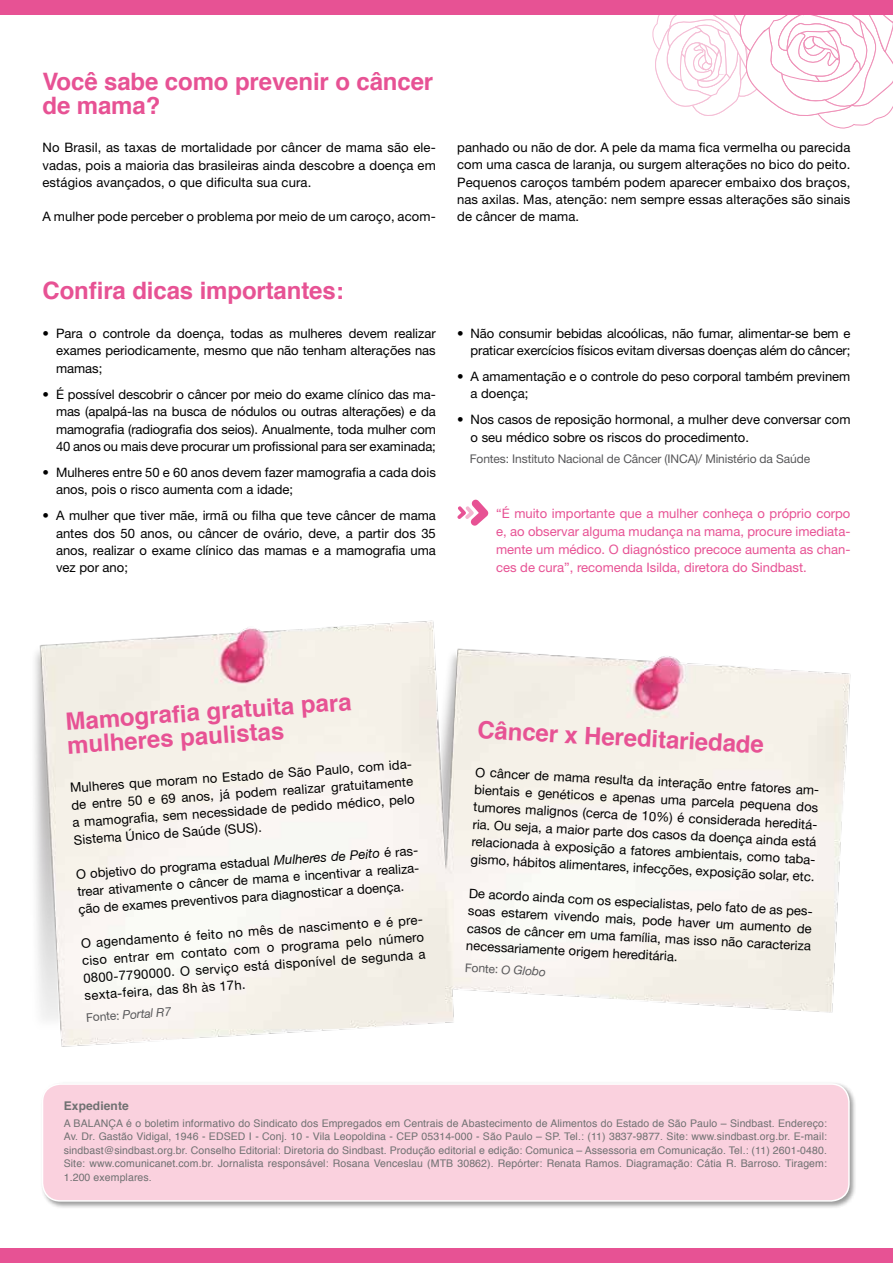
<style>
.page{position:relative;width:893px;height:1263px;background:#fff}
.page>*{position:absolute;margin:0;border:0;box-sizing:border-box;transform-origin:0 0}
.t1{font:700 24px/24px "Helvetica";letter-spacing:-.005em;color:#e75294}
.t2{font:13.05px/17.4px "Helvetica Neue";color:#000;text-align:justify}
.t3{font:13.05px/18px "Helvetica Neue";color:#e75294;text-align:justify}
.t4{font:12px "Helvetica Neue";letter-spacing:-.01em;color:#58585a}
.t5{font:italic 12px "Helvetica Neue";color:#58585a}
.t6{font:700 12px "Helvetica";letter-spacing:.01em;color:#707172}
.t7{font:10.5px/13.5px "Helvetica";letter-spacing:.01em;color:#707172;text-align:justify}
.s1{font-style:italic}
.s2{font-style:normal}
</style>
<div class="page">
<img style="left:34px;top:620px;width:817px;height:427px">
<div style="left:40px;top:1081px;width:817px;height:128px;background:#000;opacity:.4"></div>
<div style="left:43px;top:1084px;width:806px;height:117px;background:#fad1de;border-radius:18px"></div>
<div style="left:42px;top:1083px;width:808px;height:118px;border:2px solid #fff;border-radius:18px"></div>
<svg style="left:651px;top:14px;width:242px;height:115px"></svg>
<div style="left:0;top:0;width:893px;height:14px;background:#e75294"></div>
<div style="left:0;top:1248px;width:893px;height:15px;background:#e75294"></div>
<svg style="left:457px;top:500px;width:31px;height:26px"></svg>
<h1 class="t1" style="left:43px;top:69px;width:392px">Você sabe como prevenir o câncer de mama?</h1>
<p class="t2" style="left:43px;top:139px;width:395px">No Brasil, as taxas de mortalidade por câncer de mama são ele&shy;vadas, pois a maioria das brasileiras ainda descobre a doença em estágios avançados, o que dificulta sua cura.</p>
<p class="t2" style="left:43px;top:208px;width:395px">A mulher pode perceber o problema por meio de um caroço, acom-</p>
<p class="t2" style="left:457px;top:138px;width:395px">panhado ou não de dor. A pele da mama fica vermelha ou parecida com uma casca de laranja, ou surgem alterações no bico do peito.<br>Pequenos caroços também podem aparecer embaixo dos braços, nas axilas. Mas, atenção: nem sempre essas alterações são sinais de câncer de mama.</p>
<h1 class="t1" style="left:43px;top:279px;width:303px">Confira dicas importantes:</h1>
<p class="t2" style="left:56px;top:324px;width:381px;text-indent:-13px">• Para o controle da doença, todas as mulheres devem realizar exames periodicamente, mesmo que não tenham alterações nas mamas;</p>
<p class="t2" style="left:56px;top:385px;width:381px;text-indent:-13px">• É possível descobrir o câncer por meio do exame clínico das ma&shy;mas (apalpá-las na busca de nódulos ou outras alterações) e da mamografia (radiografia dos seios). Anualmente, toda mulher com 40 anos ou mais deve procurar um profissional para ser examinada;</p>
<p class="t2" style="left:56px;top:463px;width:381px;text-indent:-13px">• Mulheres entre 50 e 60 anos devem fazer mamografia a cada dois anos, pois o risco aumenta com a idade;</p>
<p class="t2" style="left:56px;top:507px;width:381px;text-indent:-13px">• A mulher que tiver mãe, irmã ou filha que teve câncer de mama antes dos 50 anos, ou câncer de ovário, deve, a partir dos 35 anos, realizar o exame clínico das mamas e a mamografia uma vez por ano;</p>
<p class="t3" style="left:496px;top:504px;width:356px">“É muito importante que a mulher conheça o próprio corpo e, ao observar alguma mudança na mama, procure imediata&shy;mente um médico. O diagnóstico precoce aumenta as chan&shy;ces de cura”, recomenda Isilda, diretora do Sindbast.</p>
<p class="t2" style="left:457px;top:324px;width:395px;text-align:right">• Não consumir bebidas alcoólicas, não fumar, alimentar-se bem e praticar exercícios físicos evitam diversas doenças além do câncer;</p>
<p class="t2" style="left:471px;top:367px;width:381px;text-indent:-13px">• A amamentação e o controle do peso corporal também previnem a doença;</p>
<p class="t2" style="left:471px;top:411px;width:381px;text-indent:-13px">• Nos casos de reposição hormonal, a mulher deve conversar com o seu médico sobre os riscos do procedimento.</p>
<p class="t4" style="left:470px;top:452px;width:342px">Fontes: Instituto Nacional de Câncer (INCA)/ Ministério da Saúde</p>
<h1 class="t1" style="left:65px;top:710px;width:288px;rotate:-4deg">Mamografi a gratuita para mulheres paulistas</h1>
<p class="t2" style="left:70px;top:779px;width:346px;rotate:-4deg">Mulheres que moram no Estado de São Paulo, com ida&shy;de entre 50 e 69 anos, já podem realizar gratuitamente a mamografi a, sem necessidade de pedido médico, pelo Sistema Único de Saúde (SUS).</p>
<p class="t2" style="left:76px;top:865px;width:346px;rotate:-4deg">O objetivo do programa estadual <span class="s1">Mulheres de Peito</span> é ras&shy;trear ativamente o câncer de mama e incentivar a realiza&shy;ção de exames preventivos para diagnosticar a doença.</p>
<p class="t2" style="left:80px;top:934px;width:346px;rotate:-4deg">O agendamento é feito no mês de nascimento e é pre&shy;ciso entrar em contato com o programa pelo número 0800-7790000. O serviço está disponível de segunda a sexta-feira, das 8h às 17h.</p>
<p class="t5" style="left:86px;top:1009px;width:87px;rotate:-4deg"><span class="s2">Fonte:</span> Portal R7</p>
<h1 class="t1" style="left:478px;top:718px;width:288px;rotate:3deg">Câncer x Hereditariedade</h1>
<p class="t2" style="left:476px;top:763px;width:346px;rotate:3deg">O câncer de mama resulta da interação entre fatores am&shy;bientais e genéticos e apenas uma parcela pequena dos tumores malignos (cerca de 10%) é considerada hereditá&shy;ria. Ou seja, a maior parte dos casos da doença ainda está relacionada à exposição a fatores ambientais, como taba&shy;gismo, hábitos alimentares, infecções, exposição solar, etc.</p>
<p class="t2" style="left:469px;top:884px;width:346px;rotate:3deg">De acordo ainda com os especialistas, pelo fato de as pes&shy;soas estarem vivendo mais, pode haver um aumento de casos de câncer em uma família, mas isso não caracteriza necessariamente origem hereditária.</p>
<p class="t4" style="left:465px;top:960px;width:82px;rotate:3deg">Fonte: <span class="s1">O Globo</span></p>
<p class="t6" style="left:64px;top:1096px;width:67px">Expediente</p>
<p class="t7" style="left:64px;top:1117px;width:765px">A BALANÇA é o boletim informativo do Sindicato dos Empregados em Centrais de Abastecimento de Alimentos do Estado de São Paulo – Sindbast. Endereço:<br>Av. Dr. Gastão Vidigal, 1946 - EDSED I - Conj. 10 - Vila Leopoldina - CEP 05314-000 - São Paulo – SP. Tel.: (11) 3837-9877. Site: www.sindbast.org.br. E-mail: sindbast@sindbast.org.br. Conselho Editorial: Diretoria do Sindbast. Produção editorial e edição: Comunica – Assessoria em Comunicação. Tel.: (11) 2601-0480.<br>Site: www.comunicanet.com.br. Jornalista responsável: Rosana Venceslau (MTB 30862). Repórter: Renata Ramos. Diagramação: Cátia R. Barroso. Tiragem:<br>1.200 exemplares.</p>
</div>
